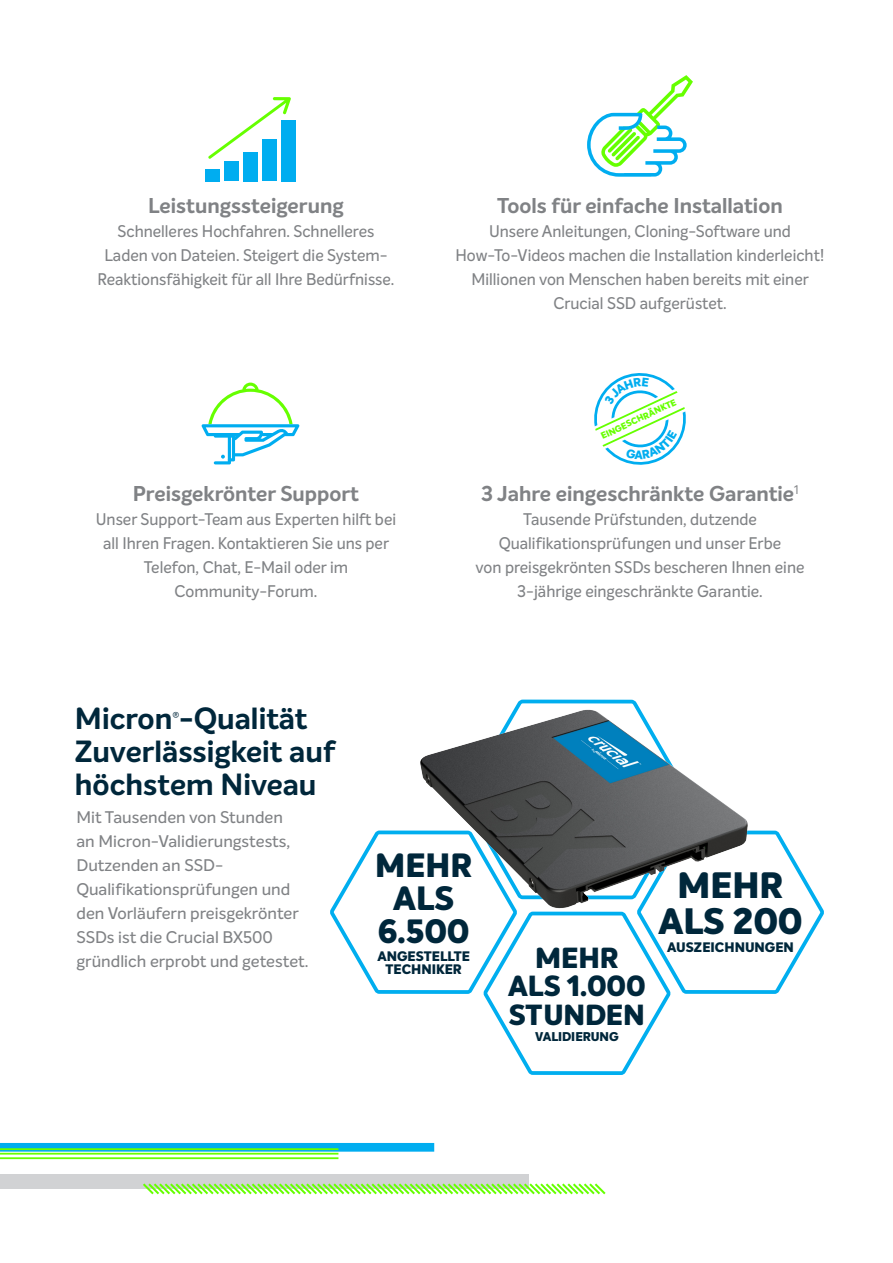
<style>
.page{position:relative;width:893px;height:1263px;background:#fff}
.page>*{position:absolute;margin:0;border:0;box-sizing:border-box;transform-origin:0 0}
.t1{font:800 36px/36px "Intelo";color:#00273b;text-align:center}
.t2{font:800 33px/33px "Intelo";color:#00273b;text-align:center}
.t3{font:700 30px/33px "Intelo";color:#00273b}
.t4{font:800 28.5px/28.5px "Intelo";color:#00273b;text-align:center}
.none{font:700 21px "Intelo Alt";color:#808285}
.t5{font:500 16.5px/24px "Intelo Alt";color:#808285;text-align:center;scale:.95 1}
.t6{font:500 16.5px/24px "Intelo Alt";color:#808285}
.t7{font:800 13.5px "Intelo Alt";color:#00273b}
.t8{font:800 12.45px "Intelo Alt";color:#00273b}
.t9{font:12.3px "Intelo";color:#00273b}
.none-2{font:800 9px "Intelo Alt";color:#6f0}
</style>
<div class="page">
<div style="left:0;top:1174px;width:529px;height:15px;background:#d1d2d4"></div>
<div style="left:0;top:1143px;width:434px;height:9px;background:#00adf0"></div>
<svg style="left:143px;top:1183px;width:463px;height:12px"></svg>
<hr style="left:0;top:1157px;width:338px;height:2px;background:#6f0">
<hr style="left:0;top:1153px;width:338px;height:1px;background:#6f0">
<hr style="left:0;top:1148px;width:338px;height:2px;background:#6f0">
<svg style="left:587px;top:75px;width:106px;height:102px"></svg>
<svg style="left:202px;top:383px;width:97px;height:81px"></svg>
<svg style="left:208px;top:97px;width:83px;height:62px"></svg>
<div style="left:205px;top:169px;width:14px;height:12px;background:#00adf0"></div>
<div style="left:224px;top:162px;width:14px;height:19px;background:#00adf0"></div>
<div style="left:243px;top:152px;width:15px;height:29px;background:#00adf0"></div>
<div style="left:263px;top:140px;width:14px;height:41px;background:#00adf0"></div>
<div style="left:282px;top:120px;width:14px;height:61px;background:#00adf0"></div>
<svg style="left:330px;top:830px;width:494px;height:245px"></svg>
<svg style="left:514px;top:700px;width:126px;height:8px"></svg>
<img style="left:417px;top:708px;width:334px;height:202px">
<svg style="left:594px;top:373px;width:92px;height:92px"></svg>
<p class="none" style="left:148px;top:192px;width:197px">Leistungssteigerung</p>
<p class="t5" style="left:98px;top:219px;width:314px">Schnelleres Hochfahren. Schnelleres<br>Laden von Dateien. Steigert die System-<br>Reaktionsfähigkeit für all Ihre Bedürfnisse.</p>
<p class="none" style="left:133px;top:480px;width:228px">Preisgekrönter Support</p>
<p class="t5" style="left:96px;top:507px;width:318px">Unser Support-Team aus Experten hilft bei all Ihren Fragen. Kontaktieren Sie uns per Telefon, Chat, E-Mail oder im Community-Forum.</p>
<p class="none" style="left:497px;top:192px;width:287px">Tools für einfache Installation</p>
<p class="t5" style="left:455px;top:219px;width:390px">Unsere Anleitungen, Cloning-Software und How-To-Videos machen die Installation kinderleicht!<br>Millionen von Menschen haben bereits mit einer Crucial SSD aufgerüstet.</p>
<p class="none-2" style="left:599px;top:431px;width:84px;rotate:-25deg">EINGESCHRÄNKTE</p>
<p class="none" style="left:481px;top:480px;width:319px">3 Jahre eingeschränkte Garantie<sup>1</sup></p>
<p class="t5" style="left:475px;top:507px;width:348px">Tausende Prüfstunden, dutzende Qualifikationsprüfungen und unser Erbe<br>von preisgekrönten SSDs bescheren Ihnen eine 3-jährige eingeschränkte Garantie.</p>
<p class="t3" style="left:75px;top:703px;width:234px">Micron -Qualität</p>
<p class="t9" style="left:172px;top:708px;width:8px">®</p>
<p class="t3" style="left:75px;top:736px;width:262px">Zuverlässigkeit auf höchstem Niveau</p>
<p class="t6" style="left:76px;top:805px;width:234px">Mit Tausenden von Stunden<br>an Micron-Validierungstests,<br>Dutzenden an SSD-<br>Qualifikationsprüfungen und den Vorläufern preisgekrönter<br>SSDs ist die Crucial BX500 gründlich erprobt und getestet.</p>
<p class="t2" style="left:375px;top:850px;width:99px">MEHR<br>ALS<br>6.500</p>
<p class="t7" style="left:377px;top:947px;width:94px">ANGESTELLTE</p>
<p class="t7" style="left:385px;top:961px;width:78px">TECHNIKER</p>
<p class="t4" style="left:508px;top:945px;width:139px">MEHR<br>ALS 1.000</p>
<p class="t4" style="left:509px;top:1002px;width:138px">STUNDEN</p>
<p class="t8" style="left:535px;top:1028px;width:85px">VALIDIERUNG</p>
<p class="t1" style="left:658px;top:869px;width:146px">MEHR<br>ALS 200</p>
<p class="t7" style="left:667px;top:938px;width:128px">AUSZEICHNUNGEN</p>
</div>
